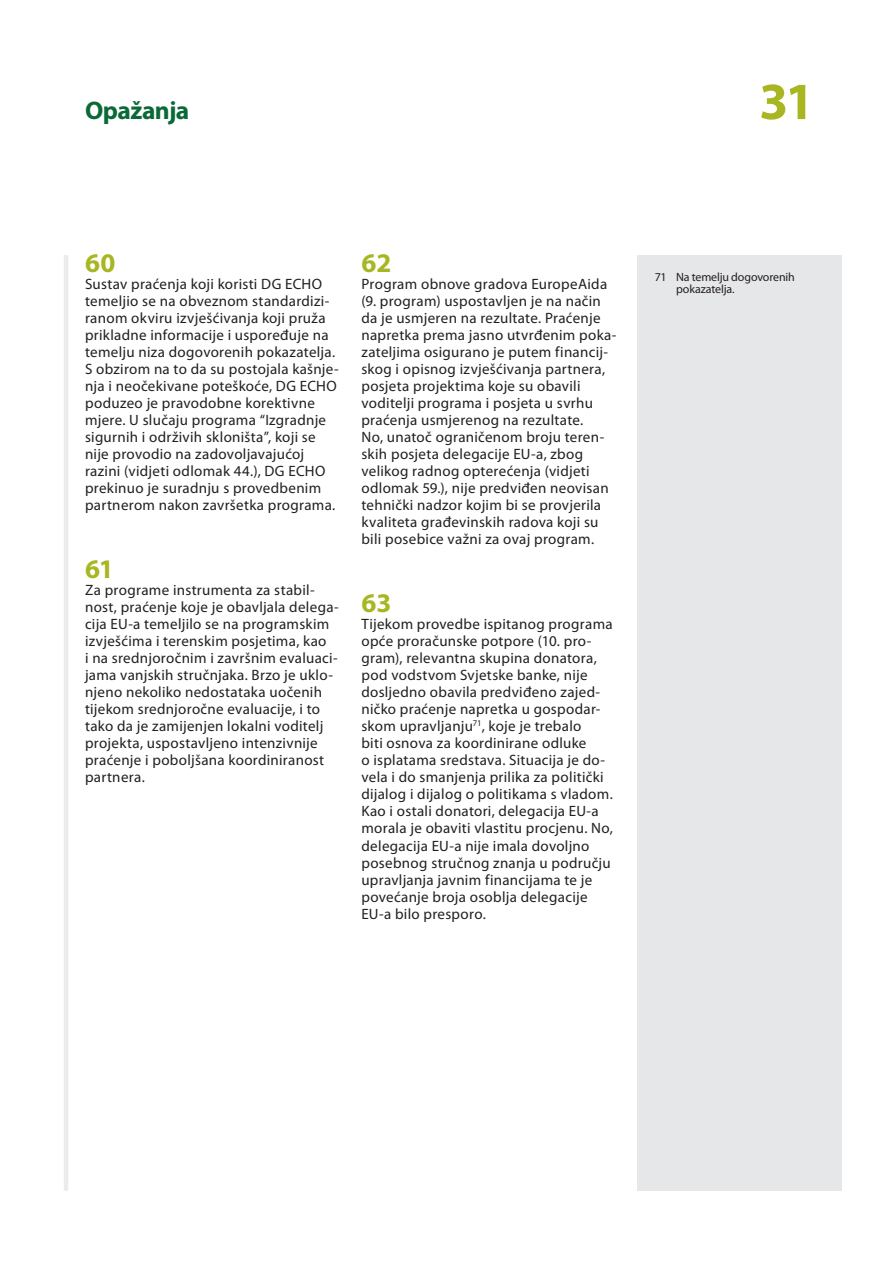
<style>
.page{position:relative;width:893px;height:1263px;background:#fff}
.page>*{position:absolute;margin:0;border:0;box-sizing:border-box;transform-origin:0 0}
.t1{font:700 52.5px "Myriad Pro";color:#a7b621}
.E_05_-_CHAP__1__TEXT{font:700 27px "Myriad Pro";color:#a7b621}
.t2{font:700 25.5px "Myriad Pro";letter-spacing:-.02em;color:#0b6938}
.E_05_-_CHAP__1__TEXT-2{font:15px/17px "Myriad Pro";letter-spacing:.02em;color:#231f20}
.E_08_-_CHAP__FOOTNOT{font:12px/12px "Myriad Pro";letter-spacing:-.01em;color:#231f20}
</style>
<div class="page">
<hr style="left:64px;top:255px;width:4px;height:936px;background:#ebebeb">
<div style="left:638px;top:255px;width:204px;height:936px;background:#e6e7e9"></div>
<h3 class="t2" style="left:85px;top:94px;width:106px">Opažanja</h3>
<h1 class="t1" style="left:759px;top:67px;width:57px">31</h1>
<p class="E_05_-_CHAP__1__TEXT" style="left:85px;top:245px;width:32px">60</p>
<p class="E_05_-_CHAP__1__TEXT-2" style="left:85px;top:275px;width:255px">Sustav praćenja koji koristi DG ECHO temeljio se na obveznom standardizi‑ ranom okviru izvješćivanja koji pruža prikladne informacije i uspoređuje na temelju niza dogovorenih pokazatelja.<br>S obzirom na to da su postojala kašnje‑ nja i neočekivane poteškoće, DG ECHO poduzeo je pravodobne korektivne mjere. U slučaju programa “Izgradnje sigurnih i održivih skloništa”, koji se nije provodio na zadovoljavajućoj razini (vidjeti odlomak 44.), DG ECHO prekinuo je suradnju s provedbenim partnerom nakon završetka programa.</p>
<p class="E_05_-_CHAP__1__TEXT" style="left:85px;top:552px;width:30px">61</p>
<p class="E_05_-_CHAP__1__TEXT-2" style="left:85px;top:582px;width:255px">Za programe instrumenta za stabil‑ nost, praćenje koje je obavljala delega‑ cija EU‑a temeljilo se na programskim izvješćima i terenskim posjetima, kao<br>i na srednjoročnim i završnim evaluaci‑ jama vanjskih stručnjaka. Brzo je uklo‑ njeno nekoliko nedostataka uočenih tijekom srednjoročne evaluacije, i to tako da je zamijenjen lokalni voditelj projekta, uspostavljeno intenzivnije praćenje i poboljšana koordiniranost partnera.</p>
<p class="E_05_-_CHAP__1__TEXT" style="left:361px;top:245px;width:32px">62</p>
<p class="E_05_-_CHAP__1__TEXT-2" style="left:361px;top:275px;width:257px">Program obnove gradova EuropeAida (9. program) uspostavljen je na način da je usmjeren na rezultate. Praćenje napretka prema jasno utvrđenim poka‑ zateljima osigurano je putem financij‑ skog i opisnog izvješćivanja partnera, posjeta projektima koje su obavili voditelji programa i posjeta u svrhu praćenja usmjerenog na rezultate.<br>No, unatoč ograničenom broju teren‑ skih posjeta delegacije EU‑a, zbog velikog radnog opterećenja (vidjeti odlomak 59.), nije predviđen neovisan tehnički nadzor kojim bi se provjerila kvaliteta građevinskih radova koji su bili posebice važni za ovaj program.</p>
<p class="E_05_-_CHAP__1__TEXT" style="left:361px;top:586px;width:31px">63</p>
<p class="E_05_-_CHAP__1__TEXT-2" style="left:361px;top:616px;width:253px">Tijekom provedbe ispitanog programa opće proračunske potpore (10. pro‑ gram), relevantna skupina donatora, pod vodstvom Svjetske banke, nije dosljedno obavila predviđeno zajed‑ ničko praćenje napretka u gospodar‑ skom upravljanju<sup>71</sup>, koje je trebalo<br>biti osnova za koordinirane odluke<br>o isplatama sredstava. Situacija je do‑ vela i do smanjenja prilika za politički dijalog i dijalog o politikama s vladom.<br>Kao i ostali donatori, delegacija EU‑a morala je obaviti vlastitu procjenu. No, delegacija EU‑a nije imala dovoljno posebnog stručnog znanja u području upravljanja javnim financijama te je povećanje broja osoblja delegacije EU‑a bilo presporo.</p>
<p class="E_08_-_CHAP__FOOTNOT" style="left:676px;top:271px;width:120px;text-indent:-21px">71 Na temelju dogovorenih pokazatelja.</p>
</div>
